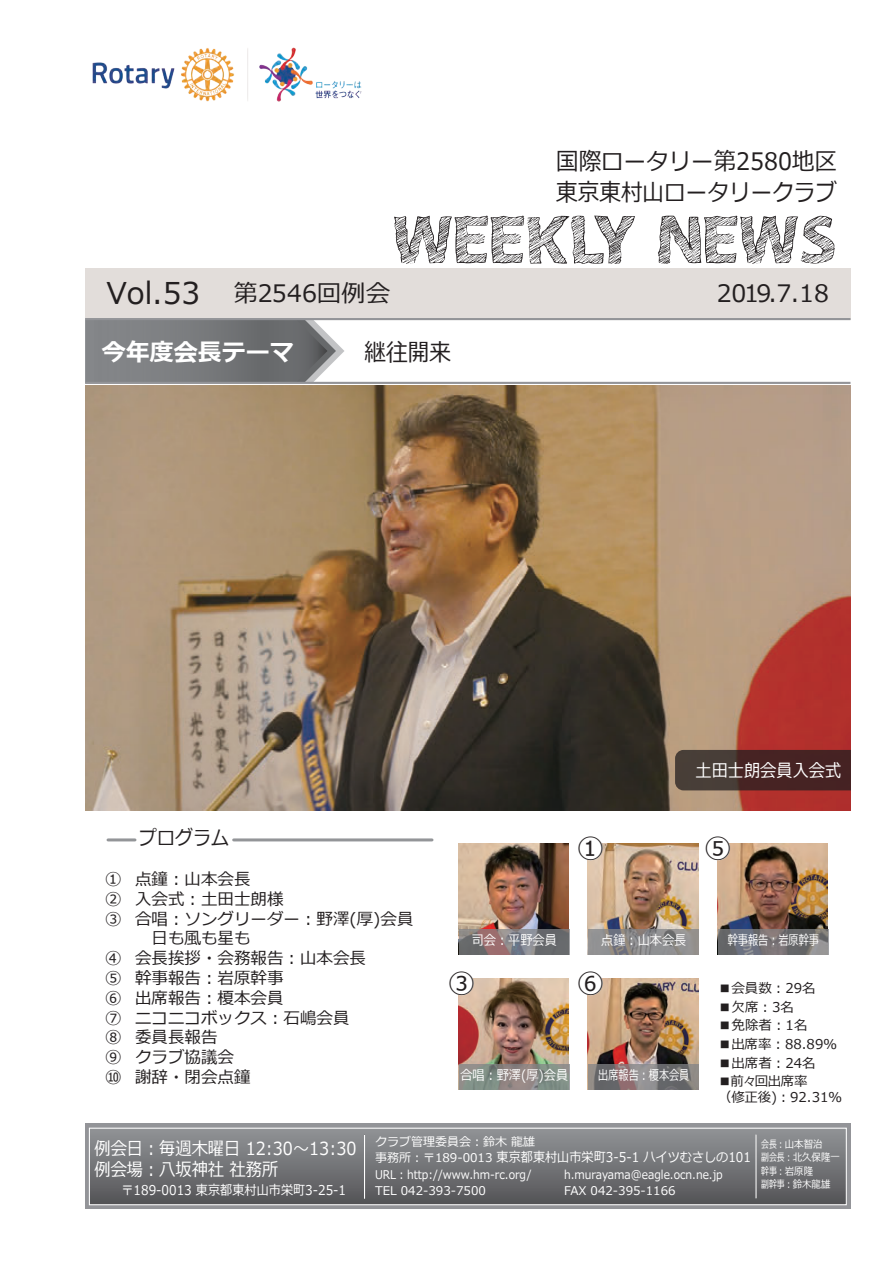
<style>
.page{position:relative;width:893px;height:1263px;background:#fff}
.page>*{position:absolute;margin:0;border:0;box-sizing:border-box;transform-origin:0 0}
.t1{font:67.8px "Abitsketchy";color:#231f20}
.t2{font:30px "Meiryo";color:#231f20}
.t3{font:27px "Meiryo";color:#231f20}
.t4{font:24px "Meiryo";color:#231f20;scale:.9 1}
.t5{font:24px "Meiryo";color:#231f20}
.t6{font:24px "Meiryo";color:#231f20;scale:.94 1}
.t7{font:700 24px "Meiryo";color:#fff}
.t8{font:19.95px "Meiryo";color:#231f20;scale:.9 1}
.t9{font:18px/20.7px "Meiryo";color:#fff;scale:.9 1}
.t10{font:16.5px/19.8px "Meiryo";color:#231f20;text-align:justify}
.t11{font:13.5px "Meiryo";color:#fff;scale:.9 1}
.t12{font:13.5px "Meiryo";color:#231f20}
.t13{font:13.5px/16.2px "Meiryo";letter-spacing:-.02em;color:#231f20}
.t14{font:13.5px "Meiryo";color:#fff;scale:.75 1}
.t15{font:12px/16.6px "Meiryo";color:#fff}
.t16{font:12px "Meiryo";color:#fff;scale:.9 1}
.t17{font:10.5px/13.5px "Meiryo";color:#fff;scale:.75 1}
</style>
<div class="page">
<img style="left:85px;top:385px;width:765px;height:425px">
<img style="left:458px;top:844px;width:111px;height:110px">
<img style="left:588px;top:844px;width:110px;height:110px">
<img style="left:717px;top:844px;width:111px;height:110px">
<img style="left:458px;top:979px;width:111px;height:110px">
<img style="left:588px;top:979px;width:110px;height:110px">
<svg style="left:675px;top:750px;width:175px;height:40px;background:#472c2a"></svg>
<div style="left:85px;top:1124px;width:765px;height:85px;background:linear-gradient(to right,#939498,#939498)"></div>
<div style="left:89px;top:1128px;width:757px;height:77px;background:linear-gradient(to bottom,#919497,#545356)"></div>
<div style="left:89px;top:1128px;width:758px;height:77px;border:1px solid #fff"></div>
<hr style="left:755px;top:1134px;width:2px;height:64px;background:#fff">
<hr style="left:364px;top:1135px;width:1px;height:64px;background:#fff">
<svg style="left:459px;top:929px;width:111px;height:26px;background:#7c7477"></svg>
<svg style="left:589px;top:929px;width:110px;height:26px;background:#89898a"></svg>
<svg style="left:718px;top:929px;width:111px;height:26px;background:#737376"></svg>
<svg style="left:459px;top:1064px;width:111px;height:26px;background:#878b85"></svg>
<svg style="left:589px;top:1064px;width:110px;height:26px;background:#7c7778"></svg>
<svg style="left:588px;top:843px;width:15px;height:17px"></svg>
<svg style="left:588px;top:978px;width:15px;height:17px"></svg>
<svg style="left:458px;top:978px;width:16px;height:17px"></svg>
<svg style="left:717px;top:843px;width:13px;height:17px"></svg>
<hr style="left:108px;top:838px;width:27px;height:3px;background:#939598">
<hr style="left:234px;top:838px;width:198px;height:3px;background:#939598">
<svg style="left:85px;top:320px;width:259px;height:62px;background:#808184"></svg>
<div style="left:85px;top:268px;width:765px;height:51px;background:#e2ddda"></div>
<hr style="left:85px;top:382px;width:765px;height:2px;background:#939498">
<hr style="left:85px;top:318px;width:765px;height:2px;background:#939498">
<img style="left:92px;top:47px;width:270px;height:55px">
<p class="t6" style="left:556px;top:145px;width:300px">国際ロータリー第2580地区</p>
<p class="t4" style="left:556px;top:176px;width:313px">東京東村山ロータリークラブ</p>
<p class="t1" style="left:394px;top:212px;width:445px">WEEKLY NEWS</p>
<p class="t2" style="left:106px;top:273px;width:95px">Vol.53</p>
<p class="t7" style="left:102px;top:336px;width:193px">今年度会長テーマ</p>
<p class="t4" style="left:364px;top:336px;width:98px">継往開来</p>
<p class="t5" style="left:234px;top:276px;width:158px">第2546回例会</p>
<p class="t5" style="left:717px;top:276px;width:114px">2019.7.18</p>
<p class="t10" style="left:105px;top:870px;width:18px">①<br>②<br>③</p>
<p class="t10" style="left:105px;top:949px;width:18px">④<br>⑤<br>⑥<br>⑦<br>⑧<br>⑨ ⑩</p>
<p class="t8" style="left:139px;top:824px;width:101px">プログラム</p>
<p class="t10" style="left:135px;top:870px;width:280px;text-align:left">点鐘︓山本会長<br>入会式︓土田士朗様<br>合唱︓ソングリーダー︓野澤(厚)会員　日も風も星も<br>会長挨拶・会務報告︓山本会長<br>幹事報告︓岩原幹事<br>出席報告︓榎本会員<br>ニコニコボックス︓石嶋会員<br>委員長報告<br>クラブ協議会<br>謝辞・閉会点鐘</p>
<p class="t3" style="left:577px;top:829px;width:28px">①</p>
<p class="t9" style="left:695px;top:761px;width:164px">土田士朗会員入会式</p>
<p class="t3" style="left:705px;top:829px;width:28px">⑤</p>
<p class="t11" style="left:472px;top:930px;width:96px">司会︓平野会員</p>
<p class="t11" style="left:601px;top:930px;width:96px">点鐘︓山本会長</p>
<p class="t14" style="left:728px;top:930px;width:123px">幹事報告︓岩原幹事</p>
<p class="t3" style="left:448px;top:964px;width:28px">③</p>
<p class="t3" style="left:577px;top:964px;width:28px">⑥</p>
<p class="t11" style="left:460px;top:1065px;width:121px">合唱︓野澤(厚)会員</p>
<p class="t14" style="left:598px;top:1065px;width:123px">出席報告︓榎本会員</p>
<p class="t12" style="left:718px;top:979px;width:99px">■会員数︓29名</p>
<p class="t12" style="left:718px;top:997px;width:77px">■欠席︓3名</p>
<p class="t12" style="left:718px;top:1016px;width:91px">■免除者︓1名</p>
<p class="t12" style="left:718px;top:1053px;width:99px">■出席者︓24名</p>
<p class="t12" style="left:718px;top:1035px;width:120px">■出席率︓88.89％</p>
<p class="t13" style="left:718px;top:1074px;width:125px">■前々回出席率<br>（修正後)︓92.31％</p>
<p class="t9" style="left:94px;top:1139px;width:293px">例会日︓毎週木曜日 12:30～13:30例会場︓八坂神社 社務所</p>
<p class="t11" style="left:122px;top:1181px;width:251px">〒189-0013 東京都東村山市栄町3-25-1</p>
<p class="t15" style="left:375px;top:1134px;width:162px">クラブ管理委員会︓鈴木 龍雄</p>
<p class="t17" style="left:761px;top:1138px;width:107px">会長︓山本智治<br>副会長︓北久保隆一幹事︓岩原隆<br>副幹事︓鈴木龍雄</p>
<p class="t11" style="left:497px;top:1148px;width:284px">東京都東村山市栄町3-5-1 ハイツむさしの101</p>
<p class="t15" style="left:375px;top:1150px;width:158px">事務所︓〒189-0013<br>URL︓http://www.hm-rc.org/</p>
<p class="t16" style="left:564px;top:1166px;width:178px">h.murayama@eagle.ocn.ne.jp</p>
<p class="t15" style="left:375px;top:1183px;width:112px">TEL 042-393-7500</p>
<p class="t15" style="left:564px;top:1183px;width:113px">FAX 042-395-1166</p>
</div>
